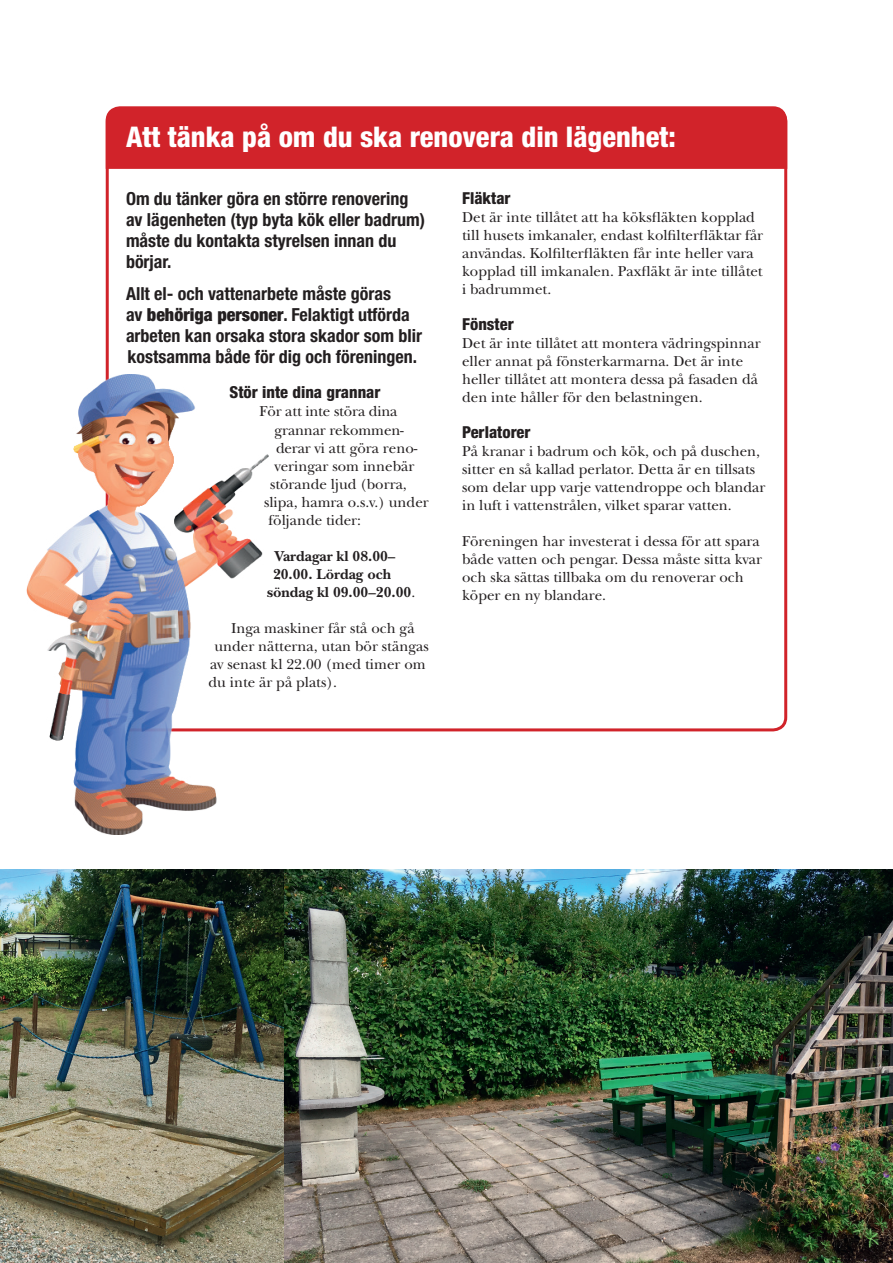
<style>
.page{position:relative;width:893px;height:1263px;background:#fff}
.page>*{position:absolute;margin:0;border:0;box-sizing:border-box;transform-origin:0 0}
.t1{font:800 condensed 28.5px "Helvetica Neue";color:#fff}
.t2{font:700 condensed 18px/21px "Helvetica Neue";color:#231f20}
.t3{font:800 condensed 16.5px "Helvetica Neue";color:#231f20}
.t4{font:15px/18px "New Baskerville";color:#231f20}
.t5{font:700 15px "New Baskerville";color:#231f20}
.s1{font-weight:900}
.s2{font-weight:400}
</style>
<div class="page">
<img style="left:0;top:870px;width:893px;height:393px">
<div style="left:105px;top:106px;width:683px;height:64px;background:#d1232a"></div>
<img style="left:26px;top:375px;width:242px;height:460px">
<h1 class="t1" style="left:126px;top:119px;width:551px">Att tänka på om du ska renovera din lägenhet:</h1>
<p class="t2" style="left:126px;top:188px;width:301px">Om du tänker göra en större renovering av lägenheten (typ byta kök eller badrum) måste du kontakta styrelsen innan du börjar.</p>
<p class="t2" style="left:126px;top:282px;width:297px">Allt el- och vattenarbete måste göras<br>av <span class="s1">behöriga personer</span>. Felaktigt utförda arbeten kan orsaka stora skador som blir kostsamma både för dig och föreningen.</p>
<p class="t3" style="left:229px;top:382px;width:153px">Stör inte dina grannar</p>
<p class="t4" style="left:259px;top:403px;width:139px">För att inte störa dina</p>
<p class="t4" style="left:274px;top:421px;width:131px">grannar rekommen-</p>
<p class="t4" style="left:276px;top:439px;width:143px">derar vi att göra reno-</p>
<p class="t4" style="left:274px;top:457px;width:141px">veringar som innebär</p>
<p class="t4" style="left:270px;top:475px;width:138px">störande ljud (borra,</p>
<p class="t4" style="left:264px;top:493px;width:166px">slipa, hamra o.s.v.) under</p>
<p class="t4" style="left:268px;top:511px;width:94px">följande tider:</p>
<p class="t5" style="left:274px;top:547px;width:122px">Vardagar kl 08.00–</p>
<p class="t5" style="left:273px;top:565px;width:120px">20.00. Lördag och</p>
<p class="t5" style="left:267px;top:583px;width:150px">söndag kl 09.00–20.00<span class="s2">.</span></p>
<p class="t4" style="left:231px;top:619px;width:185px">Inga maskiner får stå och gå</p>
<p class="t4" style="left:214px;top:637px;width:216px">under nätterna, utan bör stängas</p>
<p class="t4" style="left:210px;top:655px;width:217px">av senast kl 22.00 (med timer om</p>
<p class="t4" style="left:208px;top:673px;width:130px">du inte är på plats).</p>
<p class="t3" style="left:462px;top:188px;width:50px">Fläktar</p>
<p class="t4" style="left:462px;top:209px;width:303px">Det är inte tillåtet att ha köksfläkten kopplad till husets imkanaler, endast kolfilterfläktar får användas. Kolfilterfläkten får inte heller vara kopplad till imkanalen. Paxfläkt är inte tillåtet i badrummet.</p>
<p class="t3" style="left:462px;top:314px;width:53px">Fönster</p>
<p class="t4" style="left:462px;top:335px;width:300px">Det är inte tillåtet att montera vädringspinnar eller annat på fönsterkarmarna. Det är inte heller tillåtet att montera dessa på fasaden då den inte håller för den belastningen.</p>
<p class="t3" style="left:462px;top:422px;width:70px">Perlatorer</p>
<p class="t4" style="left:462px;top:443px;width:305px">På kranar i badrum och kök, och på duschen, sitter en så kallad perlator. Detta är en tillsats som delar upp varje vattendroppe och blandar in luft i vattenstrålen, vilket sparar vatten.</p>
<p class="t4" style="left:462px;top:533px;width:301px">Föreningen har investerat i dessa för att spara både vatten och pengar. Dessa måste sitta kvar och ska sättas tillbaka om du renoverar och köper en ny blandare.</p>
</div>
